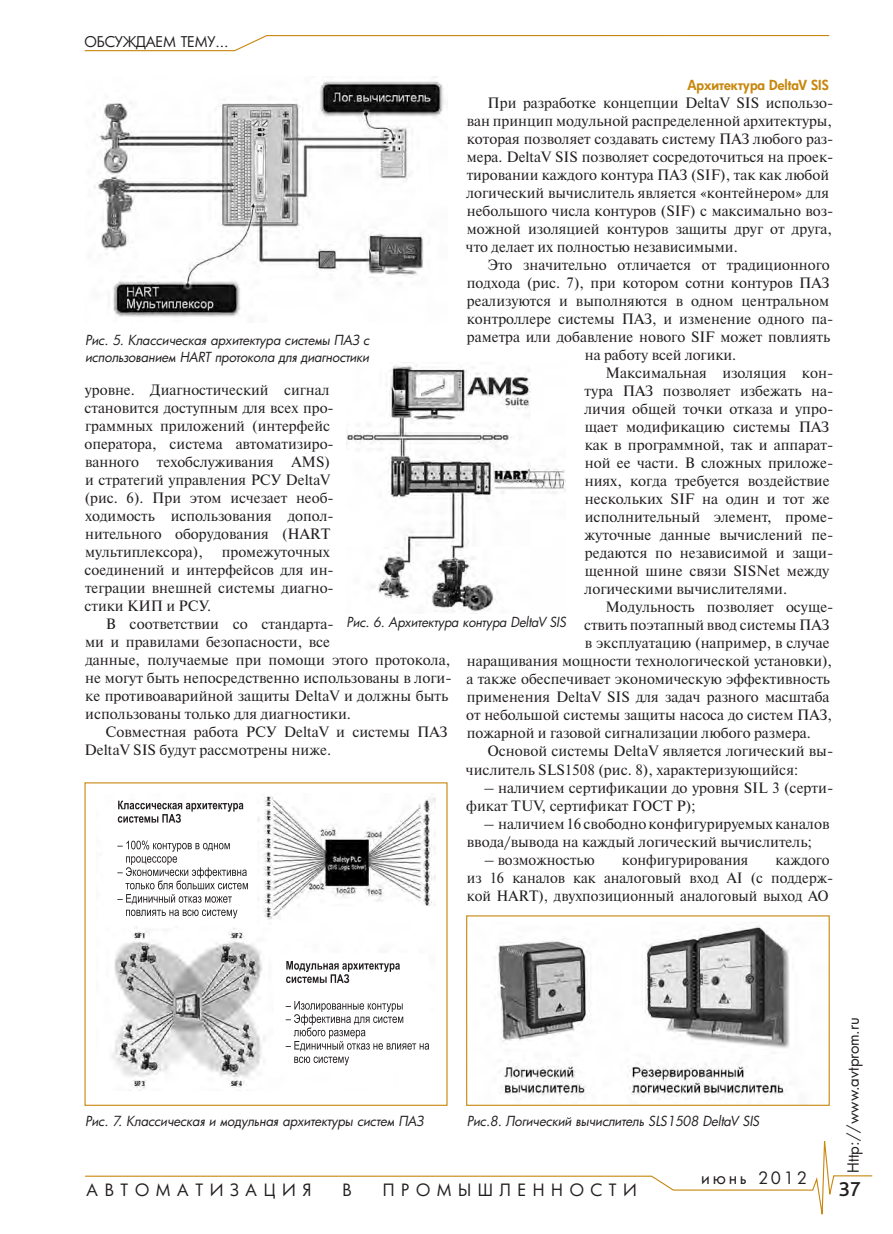
<style>
.page{position:relative;width:893px;height:1234px;background:#fff}
.page>*{position:absolute;margin:0;border:0;box-sizing:border-box;transform-origin:0 0}
.t1{font:500 21px "Bliss Pro";color:#231f20}
.t2{font:16.5px "Futura Cyr";letter-spacing:.4em;color:#231f20}
.t3{font:16.5px "Futura Cyr";letter-spacing:.17em;color:#231f20}
.t4{font:15px/18px "Newton C";color:#231f20}
.t5{font:15px "Futura Cyr";color:#231f20}
.t6{font:14.4px "Futura Cyr";letter-spacing:-.01em;color:#231f20}
.t7{font:italic 13.5px/16.5px "Futura Cyr";letter-spacing:-.01em;color:#231f20}
.t8{font:italic 13.5px "Futura Cyr";letter-spacing:-.01em;color:#231f20;scale:.95 1}
.t9{font:800 13.5px "Futura Cyr";color:#c8880f}
</style>
<div class="page">
<svg style="left:85px;top:1141px;width:788px;height:74px"></svg>
<svg style="left:84px;top:35px;width:746px;height:17px"></svg>
<img style="left:94px;top:81px;width:350px;height:236px">
<img style="left:347px;top:362px;width:219px;height:251px">
<img style="left:112px;top:796px;width:323px;height:293px">
<div style="left:103px;top:806px;width:154px;height:119px;background:#fff"></div>
<div style="left:275px;top:953px;width:153px;height:119px;background:#fff"></div>
<svg style="left:117px;top:800px;width:131px;height:118px"></svg>
<svg style="left:286px;top:960px;width:143px;height:105px"></svg>
<img style="left:496px;top:925px;width:294px;height:172px">
<div style="left:466px;top:915px;width:364px;height:190px;border:1px solid #c8880f"></div>
<p class="t6" style="left:84px;top:33px;width:145px">ОБСУЖДАЕМ ТЕМУ...</p>
<p class="t9" style="left:687px;top:77px;width:143px">Архитектура DeltaV SIS</p>
<p class="t4" style="left:466px;top:94px;width:369px;text-indent:22px">При разработке концепции DeltaV SIS использо&shy;ван принцип модульной распределенной архитектуры, которая позволяет создавать систему ПАЗ любого раз&shy;мера. DeltaV SIS позволяет сосредоточиться на проек&shy;тировании каждого контура ПАЗ (SIF), так как любой логический вычислитель является «контейнером» для небольшого числа контуров (SIF) с максимально воз&shy;можной изоляцией контуров защиты друг от друга, что делает их полностью независимыми.</p>
<p class="t4" style="left:487px;top:256px;width:344px">Это значительно отличается от традиционного</p>
<p class="t4" style="left:467px;top:274px;width:364px">подхода (рис. 7), при котором сотни контуров ПАЗ</p>
<p class="t4" style="left:467px;top:292px;width:364px">реализуются и выполняются в одном центральном</p>
<p class="t4" style="left:467px;top:310px;width:368px">контроллере системы ПАЗ, и изменение одного па-</p>
<p class="t4" style="left:467px;top:328px;width:365px">раметра или добавление нового SIF может повлиять</p>
<p class="t4" style="left:585px;top:346px;width:153px">на работу всей логики.</p>
<p class="t4" style="left:605px;top:364px;width:229px">Максимальная изоляция кон-</p>
<p class="t4" style="left:585px;top:382px;width:250px">тура ПАЗ позволяет избежать на-</p>
<p class="t4" style="left:584px;top:400px;width:250px">личия общей точки отказа и упро-</p>
<p class="t4" style="left:585px;top:418px;width:246px">щает модификацию системы ПАЗ</p>
<p class="t4" style="left:585px;top:436px;width:250px">как в программной, так и аппарат-</p>
<p class="t4" style="left:585px;top:454px;width:250px">ной ее части. В сложных приложе-</p>
<p class="t4" style="left:585px;top:472px;width:246px">ниях, когда требуется воздействие</p>
<p class="t4" style="left:585px;top:490px;width:246px">нескольких SIF на один и тот же</p>
<p class="t4" style="left:585px;top:508px;width:250px">исполнительный элемент, проме-</p>
<p class="t4" style="left:584px;top:526px;width:250px">жуточные данные вычислений пе-</p>
<p class="t4" style="left:585px;top:544px;width:250px">редаются по независимой и защи-</p>
<p class="t4" style="left:585px;top:562px;width:246px">щенной шине связи SISNet между</p>
<p class="t4" style="left:584px;top:580px;width:204px">логическими вычислителями.</p>
<p class="t4" style="left:605px;top:598px;width:229px">Модульность позволяет осуще-</p>
<p class="t4" style="left:584px;top:616px;width:247px">ствить поэтапный ввод системы ПАЗ</p>
<p class="t4" style="left:585px;top:634px;width:246px">в эксплуатацию (например, в случае</p>
<p class="t4" style="left:467px;top:652px;width:367px">наращивания мощности технологической установки),</p>
<p class="t4" style="left:466px;top:670px;width:365px">а также обеспечивает экономическую эффективность</p>
<p class="t4" style="left:467px;top:688px;width:364px">применения DeltaV SIS для задач разного масштаба</p>
<p class="t4" style="left:466px;top:706px;width:367px">от небольшой системы защиты насоса до систем ПАЗ,</p>
<p class="t4" style="left:467px;top:724px;width:346px">пожарной и газовой сигнализации любого размера.</p>
<p class="t4" style="left:487px;top:742px;width:347px">Основой системы DeltaV является логический вы-</p>
<p class="t4" style="left:466px;top:760px;width:334px">числитель SLS1508 (рис. 8), характеризующийся:</p>
<p class="t4" style="left:466px;top:778px;width:369px;text-indent:18px">– наличием сертификации до уровня SIL 3 (серти&shy;фикат TUV, сертификат ГОСТ Р);</p>
<p class="t4" style="left:467px;top:814px;width:364px;text-indent:17px">– наличием 16 свободно конфигурируемых каналов ввода/вывода на каждый логический вычислитель;</p>
<p class="t4" style="left:484px;top:850px;width:112px">– возможностью</p>
<p class="t4" style="left:622px;top:850px;width:128px">конфигурирования</p>
<p class="t7" style="left:85px;top:332px;width:286px">Рис. 5. Классическая архитектура системы ПАЗ с использованием HART протокола для диагностики</p>
<p class="t4" style="left:84px;top:380px;width:251px">уровне. Диагностический сигнал становится доступным для всех про&shy;граммных приложений (интерфейс оператора, система автоматизиро&shy;ванного техобслуживания AMS) и стратегий управления РСУ DeltaV (рис. 6). При этом исчезает необ&shy;ходимость использования допол&shy;нительного оборудования (HART мультиплексора),</p>
<p class="t4" style="left:84px;top:542px;width:251px;text-indent:137px">промежуточных соединений и интерфейсов для ин&shy;теграции внешней системы диагно&shy;стики КИП и РСУ.</p>
<p class="t4" style="left:85px;top:614px;width:368px;text-indent:21px">В соответствии со стандарта-<br>ми и правилами безопасности, все<br>данные, получаемые при помощи этого протокола, не могут быть непосредственно использованы в логи&shy;ке противоаварийной защиты DeltaV и должны быть использованы только для диагностики.</p>
<p class="t4" style="left:85px;top:722px;width:365px;text-indent:21px">Совместная работа РСУ DeltaV и системы ПАЗ<br>DeltaV SIS будут рассмотрены ниже.</p>
<p class="t8" style="left:347px;top:613px;width:233px">Рис. 6. Архитектура контура DeltaV SIS</p>
<p class="t4" style="left:467px;top:850px;width:368px;text-indent:309px">каждого из 16 каналов как аналоговый вход AI (с поддерж&shy;кой HART), двухпозиционный аналоговый выход AO</p>
<p class="t5" style="left:844px;top:1172px;width:157px;rotate:-90deg">Http://www.avtprom.ru</p>
<p class="t7" style="left:85px;top:1112px;width:340px">Рис. 7. Классическая и модульная архитектуры систем ПАЗ</p>
<p class="t7" style="left:467px;top:1112px;width:294px">Рис.8. Логический вычислитель SLS1508 DeltaV SIS</p>
<p class="t3" style="left:701px;top:1167px;width:107px">июнь 2012</p>
<p class="t2" style="left:87px;top:1179px;width:226px">АВТОМАТИЗАЦИЯ</p>
<p class="t2" style="left:342px;top:1179px;width:11px">В</p>
<p class="t2" style="left:383px;top:1179px;width:256px">ПРОМЫШЛЕННОСТИ</p>
<h1 class="t1" style="left:839px;top:1176px;width:23px">37</h1>
</div>
